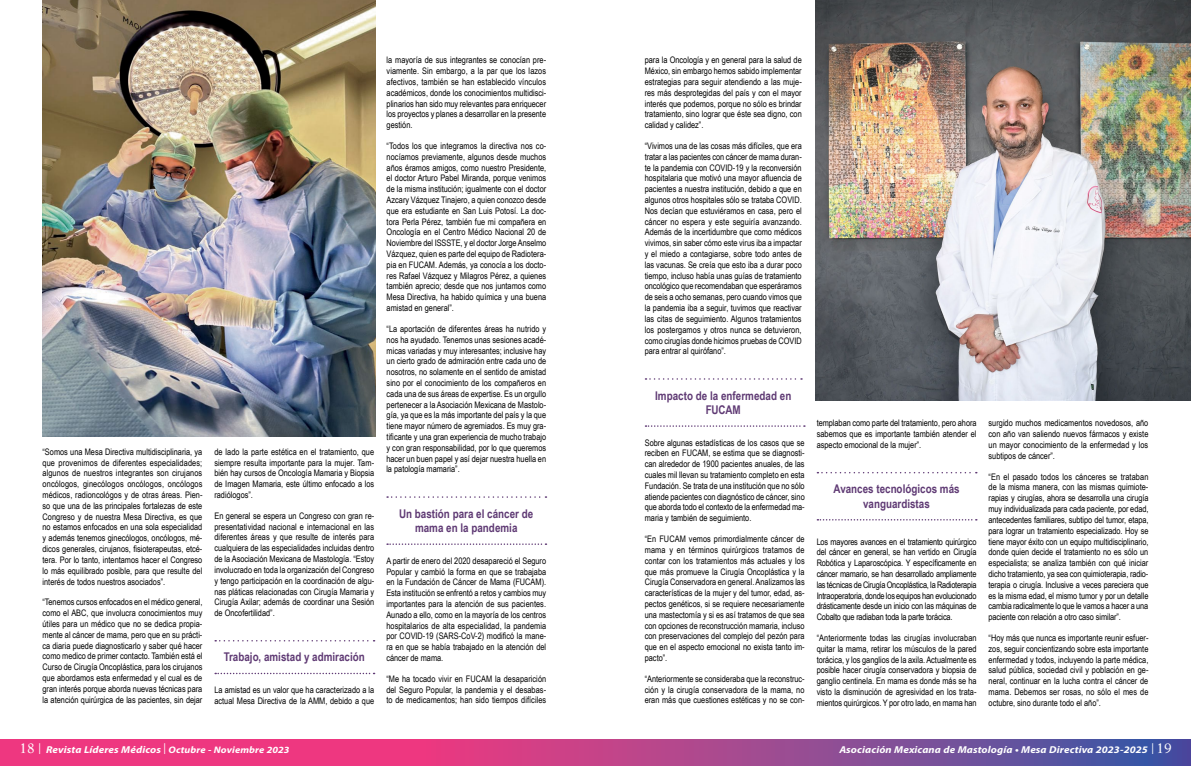
<style>
.page{position:relative;width:1191px;height:766px;background:#fff}
.page>*{position:absolute;margin:0;border:0;box-sizing:border-box;transform-origin:0 0}
.t1{font:700 12px/14.4px "Arial Narrow";color:#5f3a74;text-align:center}
.t2{font:italic 700 10px "Myriad Pro";letter-spacing:.01em;color:#fff;scale:1.1 1}
.t3{font:9px/10.8px "Arial Narrow";color:#000;text-align:justify}
.s1{font-family:"New Aster";font-weight:400;font-style:normal;font-size:13.7px}
.s2{font-family:"Interstate";font-weight:300;font-style:normal;font-stretch:condensed;font-size:11px}
.s3{font-size:9.5px}
</style>
<div class="page">
<svg style="left:0;top:739px;width:1191px;height:26px;background:#b3438c"></svg>
<svg style="left:645px;top:378px;width:157px;height:1px"></svg>
<svg style="left:645px;top:425px;width:160px;height:1px"></svg>
<svg style="left:817px;top:472px;width:159px;height:1px"></svg>
<svg style="left:817px;top:519px;width:159px;height:1px"></svg>
<svg style="left:215px;top:640px;width:159px;height:1px"></svg>
<svg style="left:215px;top:672px;width:159px;height:2px"></svg>
<svg style="left:387px;top:496px;width:159px;height:1px"></svg>
<svg style="left:387px;top:543px;width:159px;height:1px"></svg>
<img style="left:43px;top:0;width:332px;height:437px">
<img style="left:816px;top:0;width:375px;height:400px">
<p class="t3" style="left:43px;top:446px;width:161px">“Somos una Mesa Directiva multidisciplinaria, ya que provenimos de diferentes especialidades; algunos de nuestros integrantes son cirujanos oncólogos, ginecólogos oncólogos, oncólogos médicos, radioncológos y de otras áreas. Pien&shy;so que una de las principales fortalezas de este Congreso y de nuestra Mesa Directiva, es que no estamos enfocados en una sola especialidad y además tenemos ginecólogos, oncólogos, mé&shy;dicos generales, cirujanos, fisioterapeutas, etcé&shy;tera. Por lo tanto, intentamos hacer el Congreso lo más equilibrado posible, para que resulte del interés de todos nuestros asociados”.</p>
<p class="t3" style="left:43px;top:596px;width:161px">“Tenemos cursos enfocados en el médico general, como el ABC, que involucra conocimientos muy útiles para un médico que no se dedica propia&shy;mente al cáncer de mama, pero que en su prácti&shy;ca diaria puede diagnosticarlo y saber qué hacer como medico de primer contacto. También está el Curso de Cirugía Oncoplástica, para los cirujanos que abordamos esta enfermedad y el cual es de gran interés porque aborda nuevas técnicas para la atención quirúrgica de las pacientes, sin dejar</p>
<p class="t3" style="left:214px;top:446px;width:161px">de lado la parte estética en el tratamiento, que siempre resulta importante para la mujer. Tam&shy;bién hay cursos de Oncología Mamaria y Biopsia de Imagen Mamaria, este último enfocado a los radiólogos”.</p>
<p class="t3" style="left:214px;top:510px;width:161px">En general se espera un Congreso con gran re&shy;presentatividad nacional e internacional en las diferentes áreas y que resulte de interés para cualquiera de las especialidades incluidas dentro de la Asociación Mexicana de Mastología. “Estoy involucrado en toda la organización del Congreso y tengo participación en la coordinación de algu&shy;nas pláticas relacionadas con Cirugía Mamaria y Cirugía Axilar; además de coordinar una Sesión de Oncofertilidad”.</p>
<h1 class="t1" style="left:224px;top:649px;width:142px">Trabajo, amistad y admiración</h1>
<p class="t3" style="left:214px;top:684px;width:161px">La amistad es un valor que ha caracterizado a la actual Mesa Directiva de la AMM, debido a que</p>
<p class="t3" style="left:386px;top:54px;width:161px">la mayoría de sus integrantes se conocían pre&shy;viamente. Sin embargo, a la par que los lazos afectivos, también se han establecido vínculos académicos, donde los conocimientos multidisci&shy;plinarios han sido muy relevantes para enriquecer los proyectos y planes a desarrollar en la presente gestión.</p>
<p class="t3" style="left:386px;top:140px;width:161px">“Todos los que integramos la directiva nos co&shy;nocíamos previamente, algunos desde muchos años éramos amigos, como nuestro Presidente, el doctor Arturo Pabel Miranda, porque venimos de la misma institución; igualmente con el doctor Azcary Vázquez Tinajero, a quien conozco desde que era estudiante en San Luis Potosí. La doc&shy;tora Perla Pérez, también fue mi compañera en Oncología en el Centro Médico Nacional 20 de Noviembre del ISSSTE, y el doctor Jorge Anselmo Vázquez, quien es parte del equipo de Radiotera&shy;pia en FUCAM. Además, ya conocía a los docto&shy;res Rafael Vázquez y Milagros Pérez, a quienes también aprecio; desde que nos juntamos como Mesa Directiva, ha habido química y una buena amistad en general”.</p>
<p class="t3" style="left:386px;top:323px;width:161px">“La aportación de diferentes áreas ha nutrido y nos ha ayudado. Tenemos unas sesiones acadé&shy;micas variadas y muy interesantes; inclusive hay un cierto grado de admiración entre cada uno de nosotros, no solamente en el sentido de amistad sino por el conocimiento de los compañeros en cada una de sus áreas de expertise. Es un orgullo pertenecer a la Asociación Mexicana de Mastolo&shy;gía, ya que es la más importante del país y la que tiene mayor número de agremiados. Es muy gra&shy;tificante y una gran experiencia de mucho trabajo y con gran responsabilidad, por lo que queremos hacer un buen papel y así dejar nuestra huella en la patología mamaria”.</p>
<h1 class="t1" style="left:399px;top:505px;width:136px">Un bastión para el cáncer de mama en la pandemia</h1>
<p class="t3" style="left:386px;top:554px;width:161px">A partir de enero del 2020 desapareció el Seguro Popular y cambió la forma en que se trabajaba en la Fundación de Cáncer de Mama (FUCAM).<br>Esta institución se enfrentó a retos y cambios muy importantes para la atención de sus pacientes.<br>Aunado a ello, como en la mayoría de los centros hospitalarios de alta especialidad, la pandemia por COVID-19 (SARS-CoV-2) modificó la mane&shy;ra en que se había trabajado en la atención del cáncer de mama.</p>
<p class="t3" style="left:386px;top:672px;width:161px">“Me ha tocado vivir en FUCAM la desaparición del Seguro Popular, la pandemia y el desabas&shy;to de medicamentos; han sido tiempos difíciles</p>
<p class="t3" style="left:645px;top:54px;width:159px">para la Oncología y en general para la salud de México, sin embargo hemos sabido implementar estrategias para seguir atendiendo a las muje&shy;res más desprotegidas del país y con el mayor interés que podemos, porque no sólo es brindar tratamiento, sino lograr que éste sea digno, con calidad y calidez”.</p>
<p class="t3" style="left:645px;top:140px;width:159px">“Vivimos una de las cosas más difíciles, que era tratar a las pacientes con cáncer de mama duran&shy;te la pandemia con COVID-19 y la reconversión hospitalaria que motivó una mayor afluencia de pacientes a nuestra institución, debido a que en algunos otros hospitales sólo se trataba COVID.<br>Nos decían que estuviéramos en casa, pero el cáncer no espera y este seguiría avanzando.<br>Además de la incertidumbre que como médicos vivimos, sin saber cómo este virus iba a impactar y el miedo a contagiarse, sobre todo antes de las vacunas. Se creía que esto iba a durar poco tiempo, incluso había unas guías de tratamiento oncológico que recomendaban que esperáramos de seis a ocho semanas, pero cuando vimos que la pandemia iba a seguir, tuvimos que reactivar las citas de seguimiento. Algunos tratamientos los postergamos y otros nunca se detuvieron, como cirugías donde hicimos pruebas de COVID para entrar al quirófano”.</p>
<h1 class="t1" style="left:655px;top:387px;width:138px">Impacto de la enfermedad en<br>FUCAM</h1>
<p class="t3" style="left:645px;top:436px;width:161px">Sobre algunas estadísticas de los casos que se reciben en FUCAM, se estima que se diagnosti&shy;can alrededor de 1900 pacientes anuales, de las cuales mil llevan su tratamiento completo en esta Fundación. Se trata de una institución que no sólo atiende pacientes con diagnóstico de cáncer, sino que aborda todo el contexto de la enfermedad ma&shy;maria y también de seguimiento.</p>
<p class="t3" style="left:645px;top:533px;width:161px">“En FUCAM vemos primordialmente cáncer de mama y en términos quirúrgicos tratamos de contar con los tratamientos más actuales y los que más promueve la Cirugía Oncoplástica y la Cirugía Conservadora en general. Analizamos las características de la mujer y del tumor, edad, as&shy;pectos genéticos, si se requiere necesariamente una mastectomía y si es así tratamos de que sea con opciones de reconstrucción mamaria, incluso con preservaciones del complejo del pezón para que en el aspecto emocional no exista tanto im&shy;pacto”.</p>
<p class="t3" style="left:645px;top:672px;width:161px">“Anteriormente se consideraba que la reconstruc&shy;ción y la cirugía conservadora de la mama, no eran más que cuestiones estéticas y no se con-</p>
<p class="t3" style="left:816px;top:417px;width:161px">templaban como parte del tratamiento, pero ahora sabemos que es importante también atender el aspecto emocional de la mujer”.</p>
<h1 class="t1" style="left:833px;top:481px;width:128px">Avances tecnológicos más vanguardistas</h1>
<p class="t3" style="left:816px;top:535px;width:161px">Los mayores avances en el tratamiento quirúrgico del cáncer en general, se han vertido en Cirugía Robótica y Laparoscópica. Y específicamente en cáncer mamario, se han desarrollado ampliamente las técnicas de Cirugía Oncoplástica, la Radioterapia Intraoperatoria, donde los equipos han evolucionado drásticamente desde un inicio con las máquinas de Cobalto que radiaban toda la parte torácica.</p>
<p class="t3" style="left:816px;top:632px;width:161px">“Anteriormente todas las cirugías involucraban quitar la mama, retirar los músculos de la pared torácica, y los ganglios de la axila. Actualmente es posible hacer cirugía conservadora y biopsia de ganglio centinela. En mama es donde más se ha visto la disminución de agresividad en los trata&shy;mientos quirúrgicos. Y por otro lado, en mama han</p>
<p class="t3" style="left:988px;top:417px;width:161px">surgido muchos medicamentos novedosos, año con año van saliendo nuevos fármacos y existe un mayor conocimiento de la enfermedad y los subtipos de cáncer”.</p>
<p class="t3" style="left:988px;top:470px;width:161px">“En el pasado todos los cánceres se trataban de la misma manera, con las mismas quimiote&shy;rapias y cirugías, ahora se desarrolla una cirugía muy individualizada para cada paciente, por edad, antecedentes familiares, subtipo del tumor, etapa, para lograr un tratamiento especializado. Hoy se tiene mayor éxito con un equipo multidisciplinario, donde quien decide el tratamiento no es sólo un especialista; se analiza también con qué iniciar dicho tratamiento, ya sea con quimioterapia, radio&shy;terapia o cirugía. Inclusive a veces pareciera que es la misma edad, el mismo tumor y por un detalle cambia radicalmente lo que le vamos a hacer a una paciente con relación a otro caso similar”.</p>
<p class="t3" style="left:988px;top:632px;width:161px">“Hoy más que nunca es importante reunir esfuer&shy;zos, seguir concientizando sobre esta importante enfermedad y todos, incluyendo la parte médica, salud pública, sociedad civil y población en ge&shy;neral, continuar en la lucha contra el cáncer de mama. Debemos ser rosas, no sólo el mes de octubre, sino durante todo el año”.</p>
<p class="t2" style="left:20px;top:742px;width:247px"><span class="s1">18</span> <span class="s2">|</span> Revista Líderes Médicos <span class="s2">|</span> <span class="s3">Octubre - Noviembre 2023</span></p>
<p class="t2" style="left:839px;top:742px;width:304px">Asociación Mexicana de Mastología • Mesa Directiva 2023-2025 <span class="s2">|</span> <span class="s1">19</span></p>
</div>
